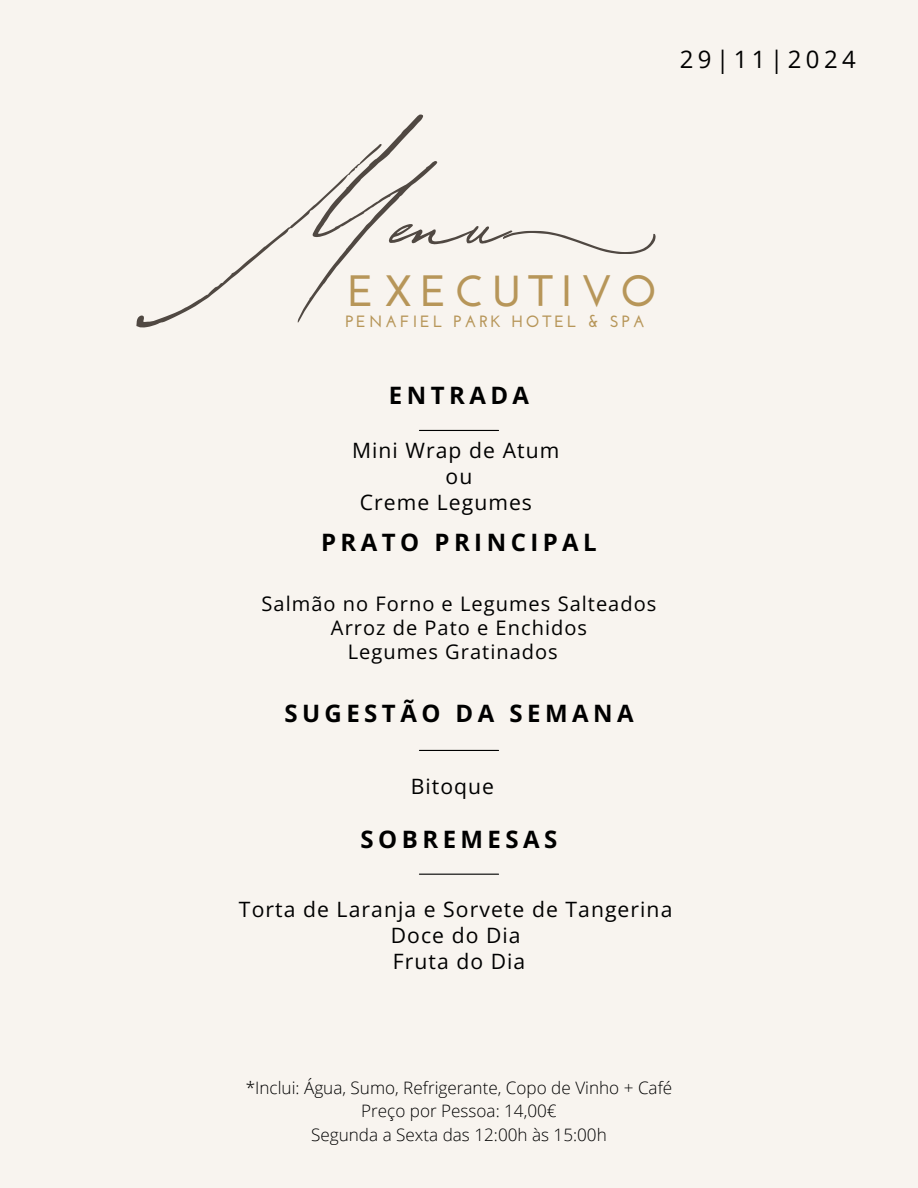
<style>
.page{position:relative;width:918px;height:1188px;background:#f8f4ef}
.page>*{position:absolute;margin:0;border:0;box-sizing:border-box;transform-origin:0 0}
.t1{font:284.25px "Buongiorno Rastellino Cyr Script";color:#504842}
.t2{font:700 43.8px "Josefin Sans";letter-spacing:.18em;color:#b79659}
.t3{font:700 24px "Open Sans";letter-spacing:.185em;color:#000}
.t4{font:24px "Open Sans";letter-spacing:.185em;color:#000}
.t5{font:21.15px/25.8px "Open Sans";letter-spacing:.05em;color:#000;text-align:center}
.t6{font:20.1px "Open Sans";letter-spacing:.05em;color:#000}
.t7{font:300 17.1px "Open Sans";color:#000}
.t8{font:700 16.35px "Josefin Sans";letter-spacing:.18em;color:#b79659}
</style>
<div class="page">
<svg style="left:503px;top:230px;width:153px;height:24px"></svg>
<hr style="left:419px;top:430px;width:80px;height:1px;background:#000">
<hr style="left:419px;top:874px;width:80px;height:1px;background:#000">
<hr style="left:419px;top:750px;width:80px;height:1px;background:#000">
<h1 class="t1" style="left:108px;top:36px;width:405px">Menu</h1>
<h5 class="t2" style="left:348px;top:273px;width:311px">EXECUTIVO</h5>
<p class="t8" style="left:345px;top:315px;width:301px">PENAFIEL PARK HOTEL &amp; SPA</p>
<p class="t4" style="left:680px;top:43px;width:178px">29|11|2024</p>
<p class="t3" style="left:389px;top:379px;width:142px">ENTRADA</p>
<h4 class="t5" style="left:352px;top:437px;width:209px">Mini Wrap de Atum</h4>
<h4 class="t5" style="left:446px;top:463px;width:28px">ou</h4>
<h4 class="t5" style="left:360px;top:489px;width:174px">Creme Legumes</h4>
<h6 class="t3" style="left:321px;top:526px;width:277px">PRATO PRINCIPAL</h6>
<h2 class="t6" style="left:262px;top:590px;width:396px">Salmão no Forno e Legumes Salteados</h2>
<h2 class="t6" style="left:331px;top:614px;width:257px">Arroz de Pato e Enchidos</h2>
<h2 class="t6" style="left:348px;top:637px;width:212px">Legumes Gratinados</h2>
<h5 class="t3" style="left:284px;top:696px;width:351px">SUGESTÃO DA SEMANA</h5>
<h5 class="t5" style="left:411px;top:773px;width:85px">Bitoque</h5>
<h5 class="t3" style="left:361px;top:822px;width:198px">SOBREMESAS</h5>
<h3 class="t5" style="left:239px;top:896px;width:435px">Torta de Laranja e Sorvete de Tangerina<br>Doce do Dia<br>Fruta do Dia</h3>
<h3 class="t7" style="left:246px;top:1075px;width:428px">*Inclui: Água, Sumo, Refrigerante, Copo de Vinho + Café</h3>
<h3 class="t7" style="left:361px;top:1099px;width:197px">Preço por Pessoa: 14,00€</h3>
<h3 class="t7" style="left:311px;top:1123px;width:297px">Segunda a Sexta das 12:00h às 15:00h</h3>
</div>
